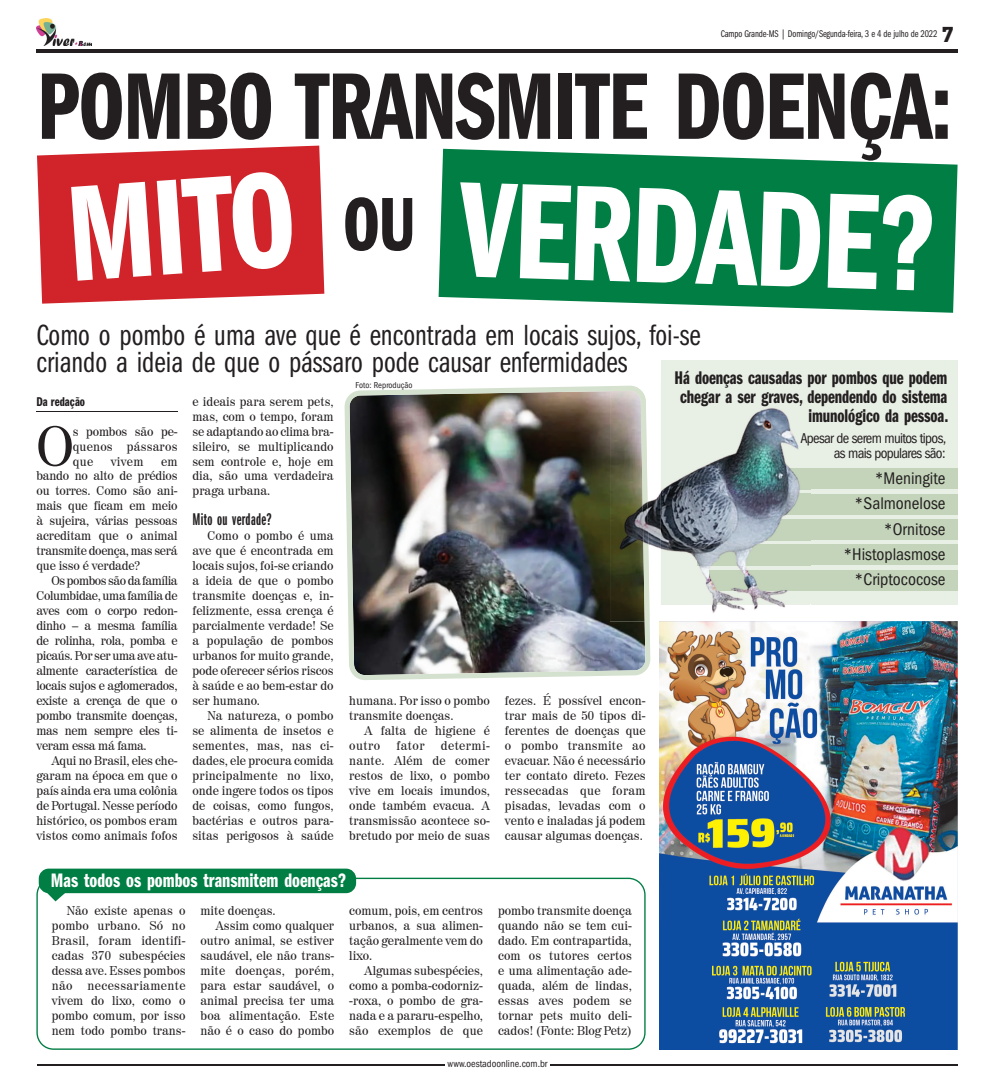
<style>
.page{position:relative;width:993px;height:1088px;background:#fff}
.page>*{position:absolute;margin:0;border:0;box-sizing:border-box;transform-origin:0 0}
.t1{font:140.88px "Franklin Gothic Demi Cmpr";color:#fff}
.t2{font:97.88px "Franklin Gothic Demi Cmpr";letter-spacing:-.015em;color:#231f20}
.t3{font:78.25px "Franklin Gothic Demi Cmpr";color:#231f20}
.t4{font:55.38px "Century 725 BT";color:#231f20}
.t5{font:30.25px/26.6px "Franklin Gothic Book Cmpr";color:#231f20}
.t6{font:20.25px "Franklin Gothic Demi Cmpr";color:#fff}
.t7{font:19px/19px "Franklin Gothic Demi Cmpr";letter-spacing:-.005em;color:#231f20;text-align:right;scale:.96 1}
.t8{font:17.62px "Franklin Gothic Demi X Cmpr";letter-spacing:.02em;color:#231f20}
.t9{font:condensed 17.5px/25.2px "Franklin Gothic";color:#231f20;text-align:right}
.t10{font:condensed 14.75px/15.4px "Franklin Gothic";letter-spacing:-.045em;color:#231f20;text-align:right}
.t11{font:13.25px "Franklin Gothic Demi Cmpr";letter-spacing:.005em;color:#231f20}
.t12{font:12.62px/15px "Century 725 BT";color:#231f20;text-align:justify}
.t13{font:12.62px "Century 725 BT";letter-spacing:.02em;color:#231f20}
.t14{font:condensed 10.25px "Franklin Gothic";color:#231f20}
.t15{font:10.12px "Franklin Gothic Book Cmpr";letter-spacing:-.01em;color:#231f20}
.t16{font:condensed 8.75px "Franklin Gothic";color:#231f20}
.s1{font-family:"Aachen BT";font-size:20.12px}
</style>
<div class="page">
<div style="left:660px;top:361px;width:297px;height:244px;background:#e8efe5"></div>
<div style="left:726px;top:468px;width:231px;height:21px;background:#c3d4ba"></div>
<div style="left:697px;top:494px;width:260px;height:21px;background:#c3d4ba"></div>
<div style="left:697px;top:519px;width:260px;height:21px;background:#c3d4ba"></div>
<div style="left:697px;top:544px;width:260px;height:21px;background:#c3d4ba"></div>
<div style="left:709px;top:570px;width:248px;height:21px;background:#c3d4ba"></div>
<svg style="left:438px;top:149px;width:519px;height:164px;background:#1a8b57"></svg>
<svg style="left:37px;top:146px;width:287px;height:158px;background:#d4333a"></svg>
<hr style="left:36px;top:49px;width:921px;height:4px;background:#231f20">
<hr style="left:37px;top:1064px;width:407px;height:1px;background:#231f20">
<hr style="left:550px;top:1064px;width:407px;height:1px;background:#231f20">
<img style="left:36px;top:18px;width:56px;height:28px">
<svg style="left:36px;top:878px;width:609px;height:172px"></svg>
<div style="left:39px;top:868px;width:317px;height:25px;background:#007e44;border-radius:10px"></div>
<svg style="left:43px;top:891px;width:27px;height:10px"></svg>
<hr style="left:36px;top:411px;width:141px;height:1px;background:#231f20">
<img style="left:344px;top:386px;width:306px;height:294px">
<img style="left:624px;top:385px;width:36px;height:236px">
<img style="left:712px;top:605px;width:73px;height:8px">
<img style="left:660px;top:383px;width:149px;height:222px">
<img style="left:726px;top:468px;width:83px;height:21px">
<img style="left:697px;top:494px;width:112px;height:21px">
<img style="left:697px;top:519px;width:112px;height:21px">
<img style="left:697px;top:544px;width:112px;height:21px">
<img style="left:709px;top:570px;width:100px;height:21px">
<img style="left:609px;top:386px;width:40px;height:235px">
<img style="left:659px;top:621px;width:298px;height:429px">
<p class="t15" style="left:720px;top:28px;width:234px">Campo Grande-MS | Domingo/Segunda-feira, 3 e 4 de julho de 2022 <span class="s1">7</span></p>
<h2 class="t2" style="left:37px;top:53px;width:916px">POMBO TRANSMITE DOENÇA:</h2>
<h1 class="t1" style="left:62px;top:157px;width:230px;rotate:-4deg">MITO</h1>
<h3 class="t3" style="left:343px;top:181px;width:74px">OU</h3>
<h1 class="t1" style="left:462px;top:151px;width:478px;rotate:2deg">VERDADE?</h1>
<h3 class="t5" style="left:36px;top:323px;width:665px">Como o pombo é uma ave que é encontrada em locais sujos, foi-se criando a ideia de que o pássaro pode causar enfermidades</h3>
<h3 class="t7" style="left:674px;top:368px;width:287px">Há doenças causadas por pombos que podem chegar a ser graves, dependendo do sistema imunológico da pessoa.</h3>
<p class="t10" style="left:800px;top:430px;width:147px">Apesar de serem muitos tipos, as mais populares são:</p>
<p class="t16" style="left:355px;top:380px;width:58px">Foto: Reprodução</p>
<p class="t11" style="left:36px;top:394px;width:50px">Da redação</p>
<h3 class="t4" style="left:36px;top:412px;width:39px">O</h3>
<p class="t12" style="left:73px;top:423px;width:106px">s pombos são pe&shy;quenos pássaros que</p>
<p class="t12" style="left:192px;top:393px;width:143px">e ideais para serem pets, mas, com o tempo, foram se adaptando ao clima bra&shy;sileiro, se multiplicando sem controle e, hoje em dia, são uma verdadeira praga urbana.</p>
<h3 class="t8" style="left:192px;top:510px;width:81px">Mito ou verdade?</h3>
<p class="t12" style="left:192px;top:528px;width:143px;text-indent:15px">Como o pombo é uma ave que é encontrada em locais sujos, foi-se criando a ideia de que o pombo transmite doenças e, in&shy;felizmente, essa crença é parcialmente verdade! Se a população de pombos urbanos for muito grande, pode oferecer sérios riscos à saúde e ao bem-estar do ser humano.</p>
<p class="t12" style="left:192px;top:708px;width:143px;text-indent:15px">Na natureza, o pombo se alimenta de insetos e sementes, mas, nas ci&shy;dades, ele procura comida principalmente no lixo, onde ingere todos os tipos de coisas, como fungos, bactérias e outros para&shy;sitas perigosos à saúde</p>
<p class="t12" style="left:111px;top:453px;width:34px">vivem</p>
<p class="t12" style="left:36px;top:453px;width:143px;text-indent:124px">em bando no alto de prédios ou torres. Como são ani&shy;mais que ficam em meio à sujeira, várias pessoas acreditam que o animal transmite doença, mas será que isso é verdade?</p>
<p class="t12" style="left:36px;top:573px;width:143px;text-indent:15px">Os pombos são da família Columbidae, uma família de aves com o corpo redon&shy;dinho – a mesma família de rolinha, rola, pomba e picaús. Por ser uma ave atu&shy;almente característica de locais sujos e aglomerados, existe a crença de que o pombo transmite doenças, mas nem sempre eles ti&shy;veram essa má fama.</p>
<p class="t12" style="left:36px;top:753px;width:143px;text-indent:15px">Aqui no Brasil, eles che&shy;garam na época em que o país ainda era uma colônia de Portugal. Nesse período histórico, os pombos eram vistos como animais fofos</p>
<h3 class="t9" style="left:843px;top:466px;width:103px">*Meningite *Salmonelose *Ornitose *Histoplasmose *Criptococose</h3>
<p class="t12" style="left:505px;top:693px;width:142px">fezes. É possível encon&shy;trar mais de 50 tipos di&shy;ferentes de doenças que o pombo transmite ao evacuar. Não é necessário ter contato direto. Fezes ressecadas que foram pisadas, levadas com o vento e inaladas já podem causar algumas doenças.</p>
<p class="t12" style="left:349px;top:693px;width:142px">humana. Por isso o pombo transmite doenças.</p>
<p class="t12" style="left:349px;top:723px;width:142px;text-indent:15px">A falta de higiene é outro</p>
<p class="t12" style="left:396px;top:738px;width:30px">fator</p>
<p class="t12" style="left:349px;top:738px;width:142px;text-indent:91px">determi&shy;nante. Além de comer restos de lixo, o pombo vive em locais imundos, onde também evacua. A transmissão acontece so&shy;bretudo por meio de suas</p>
<h3 class="t6" style="left:51px;top:869px;width:297px">Mas todos os pombos transmitem doenças?</h3>
<p class="t12" style="left:52px;top:903px;width:135px;text-indent:15px">Não existe apenas o pombo urbano. Só no Brasil, foram identifi&shy;cadas 370 subespécies dessa ave. Esses pombos não necessariamente vivem do lixo, como o pombo comum, por isso nem todo pombo trans-</p>
<p class="t12" style="left:200px;top:903px;width:77px">mite doenças.</p>
<p class="t12" style="left:215px;top:918px;width:120px">Assim como qualquer</p>
<p class="t12" style="left:200px;top:933px;width:135px">outro animal, se estiver</p>
<p class="t12" style="left:200px;top:948px;width:135px">saudável, ele não trans-</p>
<p class="t13" style="left:200px;top:963px;width:135px">mite doenças, porém,</p>
<p class="t12" style="left:200px;top:978px;width:135px">para estar saudável, o</p>
<p class="t12" style="left:200px;top:993px;width:135px">animal precisa ter uma</p>
<p class="t12" style="left:200px;top:1008px;width:135px">boa alimentação. Este</p>
<p class="t12" style="left:200px;top:1023px;width:135px">não é o caso do pombo</p>
<p class="t12" style="left:349px;top:903px;width:135px">comum, pois, em centros urbanos, a sua alimen&shy;tação geralmente vem do lixo.</p>
<p class="t12" style="left:349px;top:963px;width:135px;text-indent:15px">Algumas subespécies, como a pomba-codorniz--roxa, o pombo de gra&shy;nada e a pararu-espelho, são exemplos de que</p>
<p class="t12" style="left:498px;top:903px;width:135px">pombo transmite doença quando não se tem cui&shy;dado. Em contrapartida, com os tutores certos e uma alimentação ade&shy;quada, além de lindas, essas aves podem se tornar pets muito deli&shy;cados! (Fonte: Blog Petz)</p>
<p class="t14" style="left:447px;top:1058px;width:101px">www.oestadoonline.com.br</p>
</div>
